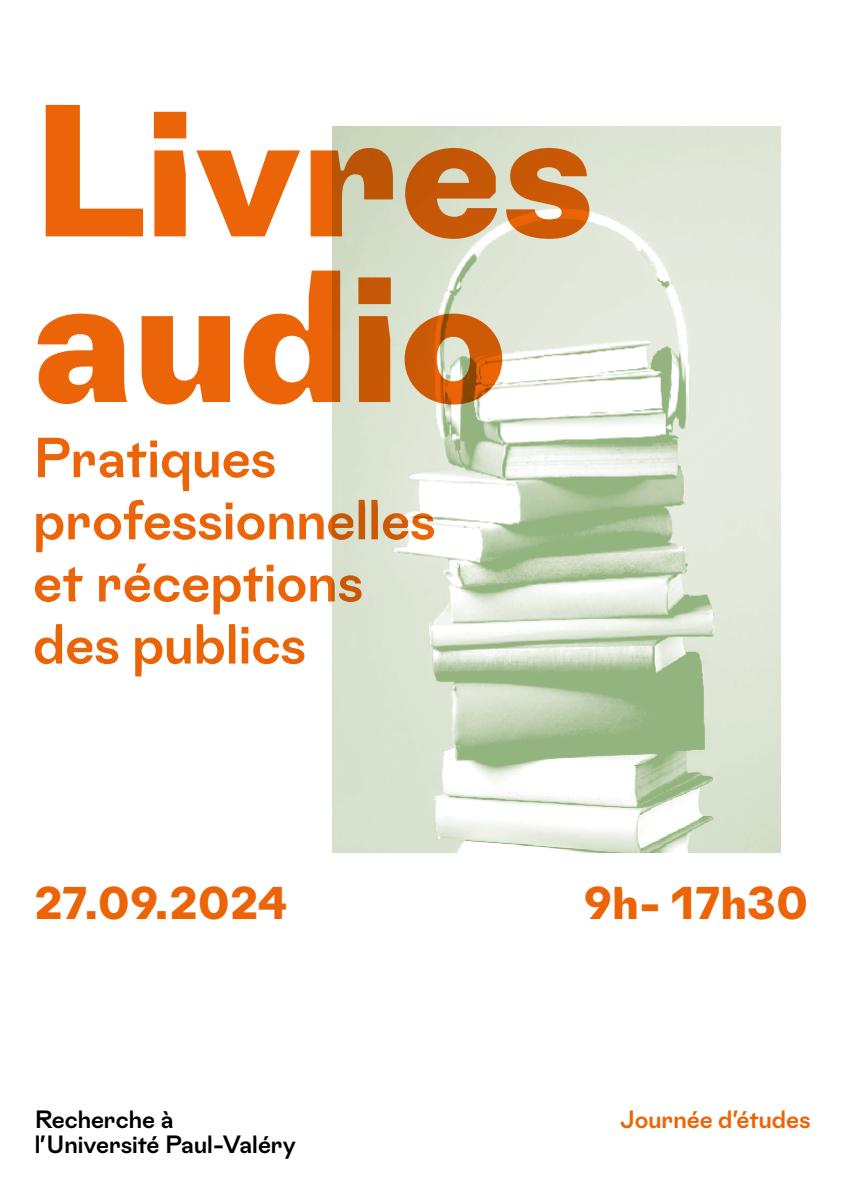
<style>
.page{position:relative;width:842px;height:1191px;background:#fff}
.page>*{position:absolute;margin:0;border:0;box-sizing:border-box;transform-origin:0 0}
.t1{font:180px/165.6px "Rifugio VF VF";color:#ec6408}
.t2{font:500 54px/62px "Rifugio";color:#ec6408}
.t3{font:800 44px "Rifugio";letter-spacing:.015em;color:#ec6408}
.t4{font:500 24px/25px "Rifugio";color:#000}
.t5{font:500 24px "Rifugio";color:#ec6408}
</style>
<div class="page">
<img style="left:332px;top:127px;width:448px;height:725px">
<h1 class="t1" style="left:33px;top:70px;width:562px">Livres audio</h1>
<p class="t2" style="left:33px;top:421px;width:404px">Pratiques professionnelles et réceptions des publics</p>
<p class="t3" style="left:34px;top:864px;width:254px">27.09.2024</p>
<p class="t3" style="left:584px;top:864px;width:226px">9h- 17h30</p>
<p class="t4" style="left:34px;top:1104px;width:263px">Recherche à l’Université Paul-Valéry</p>
<p class="t5" style="left:620px;top:1098px;width:192px">Journée d’études</p>
</div>
